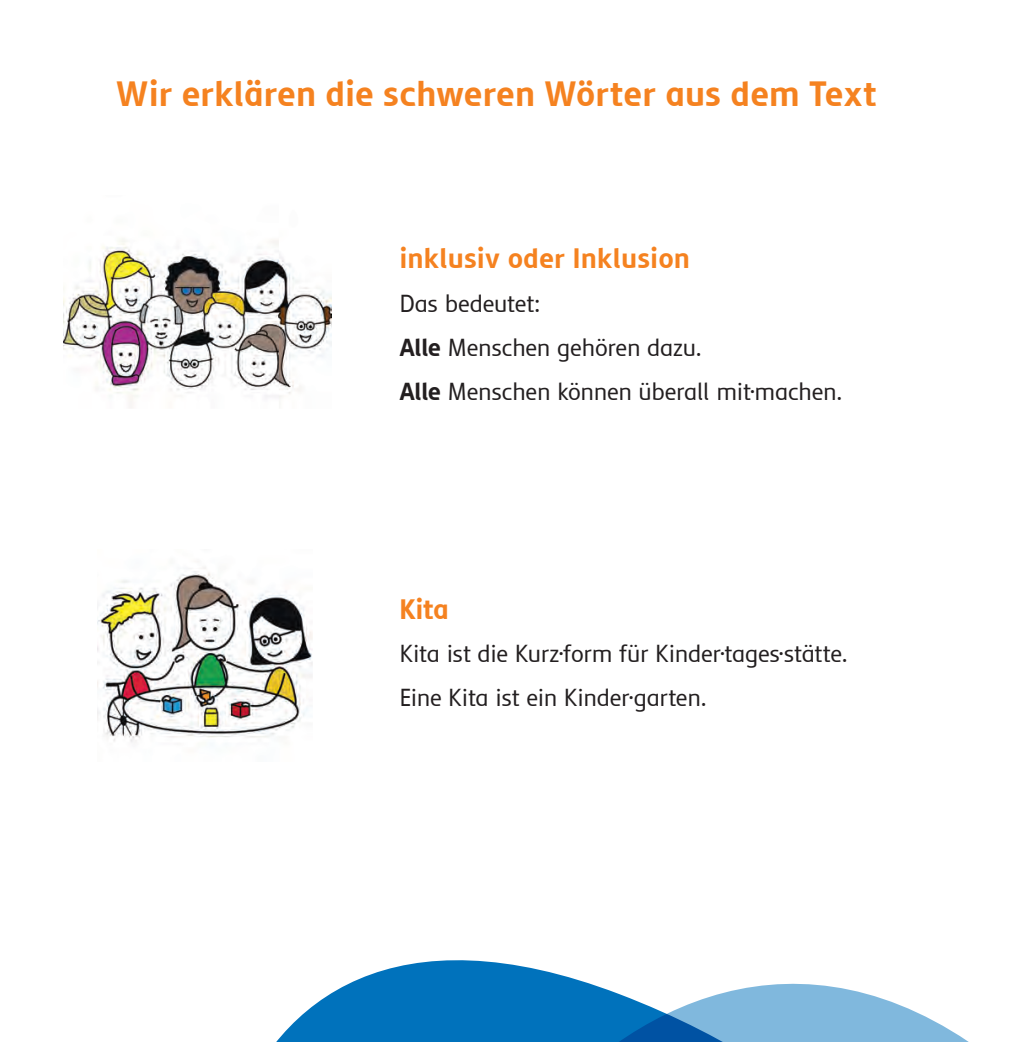
<style>
.page{position:relative;width:1027px;height:1042px;background:#fff}
.page>*{position:absolute;margin:0;border:0;box-sizing:border-box;transform-origin:0 0}
.t1{font:700 35px "Semikolon Plus";letter-spacing:.02em;color:#f58220}
.t2{font:700 28px "Semikolon Plus";letter-spacing:.015em;color:#f58220}
.t3{font:24.5px/43.8px "Semikolon Plus";letter-spacing:-.01em;color:#231f20}
.s1{font-weight:700}
</style>
<div class="page">
<svg style="left:276px;top:973px;width:97px;height:69px;fill:#0072bc"></svg>
<svg style="left:373px;top:960px;width:596px;height:82px"></svg>
<img style="left:98px;top:567px;width:215px;height:176px">
<img style="left:64px;top:239px;width:268px;height:169px">
<h1 class="t1" style="left:117px;top:74px;width:762px">Wir erklären die schweren Wörter aus dem Text</h1>
<p class="t2" style="left:399px;top:243px;width:292px">inklusiv oder Inklusion</p>
<p class="t3" style="left:399px;top:282px;width:444px">Das bedeutet:<br><span class="s1">Alle</span> Menschen gehören dazu.<br><span class="s1">Alle</span> Menschen können überall mit·machen.</p>
<p class="t2" style="left:399px;top:593px;width:51px">Kita</p>
<p class="t3" style="left:399px;top:632px;width:450px">Kita ist die Kurz·form für Kinder∙tages·stätte.<br>Eine Kita ist ein Kinder·garten.</p>
</div>
